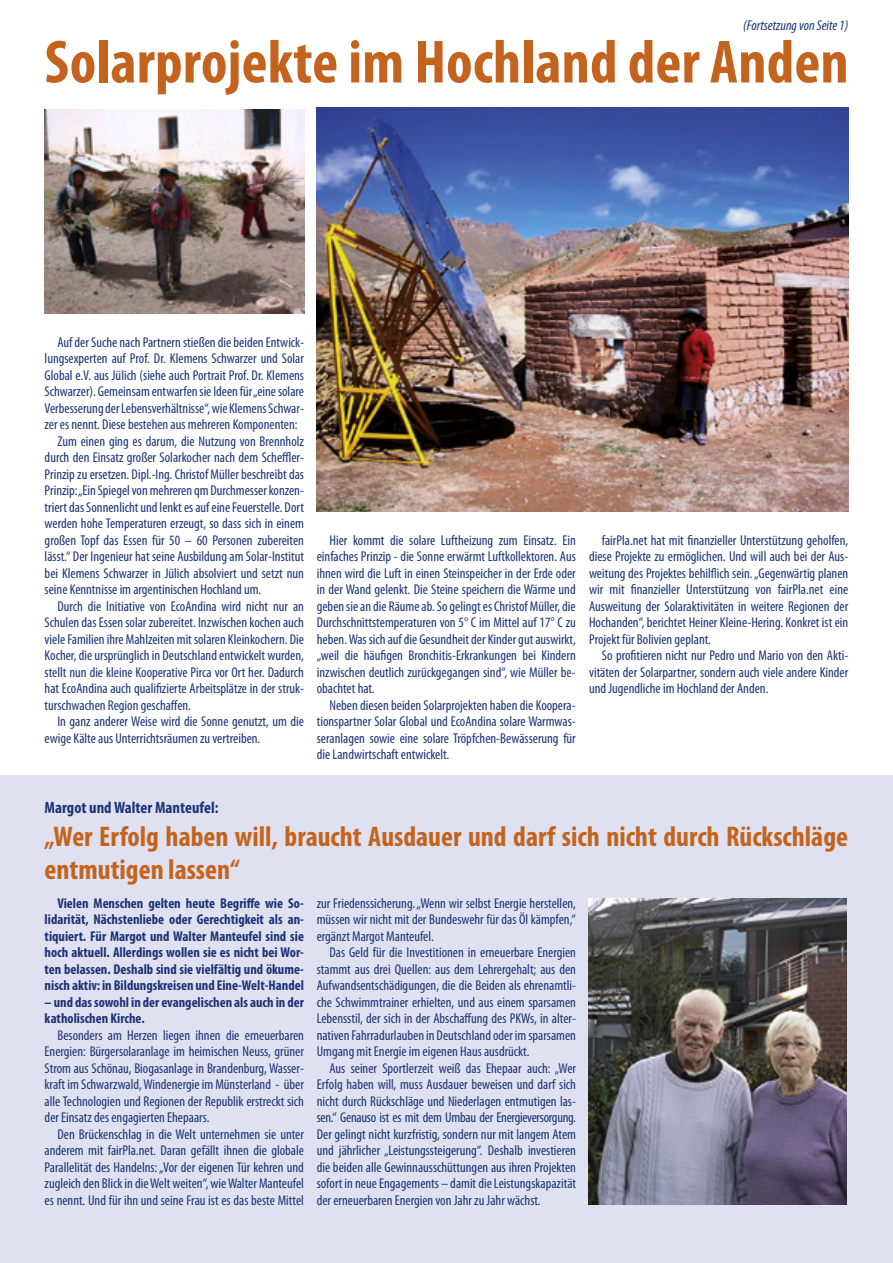
<style>
.page{position:relative;width:893px;height:1263px;background:#fff}
.page>*{position:absolute;margin:0;border:0;box-sizing:border-box;transform-origin:0 0}
.Head-1{font:700 condensed 61.5px "Myriad Pro";letter-spacing:.005em;color:#c3631d}
.Fließtext{font:700 condensed 28.5px/33px "Myriad Pro";color:#c3631d}
.Head-1-2{font:700 condensed 16.5px "Myriad Pro";color:#1c3376}
.Fließtext-2{font:condensed 14.25px/16.5px "Myriad Pro";color:#1c3376;text-align:justify}
.Fließtext-3{font:700 condensed 14.25px/16.5px "Myriad Pro";color:#1c3376;text-align:justify}
.Fließtext-4{font:italic condensed 14.25px "Myriad Pro";color:#1c3376}
</style>
<div class="page">
<div style="left:0;top:775px;width:893px;height:488px;background:#e0e1f0"></div>
<img style="left:589px;top:898px;width:257px;height:306px">
<img style="left:316px;top:108px;width:532px;height:404px">
<img style="left:45px;top:109px;width:259px;height:204px">
<p class="Fließtext-4" style="left:743px;top:18px;width:107px">(Fortsetzung von Seite 1)</p>
<p class="Head-1" style="left:45px;top:28px;width:805px">Solarprojekte im Hochland der Anden</p>
<p class="Fließtext-2" style="left:45px;top:334px;width:261px;text-indent:13px">Auf der Suche nach Partnern stießen die beiden Entwick&shy;lungsexperten auf Prof. Dr. Klemens Schwarzer und Solar Global e.V. aus Jülich (siehe auch Portrait Prof. Dr. Klemens Schwarzer). Gemeinsam entwarfen sie Ideen für „eine solare Verbesserung der Lebensverhältnisse“, wie Klemens Schwar&shy;zer es nennt. Diese bestehen aus mehreren Komponenten:</p>
<p class="Fließtext-2" style="left:45px;top:433px;width:261px;text-indent:13px">Zum einen ging es darum, die Nutzung von Brennholz durch den Einsatz großer Solarkocher nach dem Scheffler-Prinzip zu ersetzen. Dipl.-Ing. Christof Müller beschreibt das Prinzip: „Ein Spiegel von mehreren qm Durchmesser konzen&shy;triert das Sonnenlicht und lenkt es auf eine Feuerstelle. Dort werden hohe Temperaturen erzeugt, so dass sich in einem großen Topf das Essen für 50 – 60 Personen zubereiten lässt.“ Der Ingenieur hat seine Ausbildung am Solar-Institut bei Klemens Schwarzer in Jülich absolviert und setzt nun seine Kenntnisse im argentinischen Hochland um.</p>
<p class="Fließtext-2" style="left:45px;top:598px;width:261px;text-indent:13px">Durch die Initiative von EcoAndina wird nicht nur an Schulen das Essen solar zubereitet. Inzwischen kochen auch viele Familien ihre Mahlzeiten mit solaren Kleinkochern. Die Kocher, die ursprünglich in Deutschland entwickelt wurden, stellt nun die kleine Kooperative Pirca vor Ort her. Dadurch hat EcoAndina auch qualifizierte Arbeitsplätze in der struk&shy;turschwachen Region geschaffen.</p>
<p class="Fließtext-2" style="left:45px;top:713px;width:261px;text-indent:13px">In ganz anderer Weise wird die Sonne genutzt, um die ewige Kälte aus Unterrichtsräumen zu vertreiben.</p>
<p class="Fließtext-2" style="left:317px;top:532px;width:260px;text-indent:13px">Hier kommt die solare Luftheizung zum Einsatz. Ein einfaches Prinzip - die Sonne erwärmt Luftkollektoren. Aus ihnen wird die Luft in einen Steinspeicher in der Erde oder in der Wand gelenkt. Die Steine speichern die Wärme und geben sie an die Räume ab. So gelingt es Christof Müller, die Durchschnittstemperaturen von 5° C im Mittel auf 17° C zu heben. Was sich auf die Gesundheit der Kinder gut auswirkt, „weil die häufigen Bronchitis-Erkrankungen bei Kindern inzwischen deutlich zurückgegangen sind“, wie Müller be&shy;obachtet hat.</p>
<p class="Fließtext-2" style="left:317px;top:697px;width:260px;text-indent:13px">Neben diesen beiden Solarprojekten haben die Koopera&shy;tionspartner Solar Global und EcoAndina solare Warmwas&shy;seranlagen sowie eine solare Tröpfchen-Bewässerung für die Landwirtschaft entwickelt.</p>
<p class="Fließtext-2" style="left:589px;top:532px;width:261px;text-indent:13px">fairPla.net hat mit finanzieller Unterstützung geholfen, diese Projekte zu ermöglichen. Und will auch bei der Aus&shy;weitung des Projektes behilflich sein. „Gegenwärtig planen wir mit finanzieller Unterstützung von fairPla.net eine Ausweitung der Solaraktivitäten in weitere Regionen der Hochanden“, berichtet Heiner Kleine-Hering. Konkret ist ein Projekt für Bolivien geplant.</p>
<p class="Fließtext-2" style="left:589px;top:647px;width:261px;text-indent:13px">So profitieren nicht nur Pedro und Mario von den Akti&shy;vitäten der Solarpartner, sondern auch viele andere Kinder und Jugendliche im Hochland der Anden.</p>
<p class="Head-1-2" style="left:45px;top:798px;width:175px">Margot und Walter Manteufel:</p>
<p class="Fließtext" style="left:45px;top:820px;width:805px">„Wer Erfolg haben will, braucht Ausdauer und darf sich nicht durch Rückschläge entmutigen lassen“</p>
<p class="Fließtext-3" style="left:45px;top:895px;width:261px;text-indent:13px">Vielen Menschen gelten heute Begriffe wie So&shy;lidarität, Nächstenliebe oder Gerechtigkeit als an&shy;tiquiert. Für Margot und Walter Manteufel sind sie hoch aktuell. Allerdings wollen sie es nicht bei Wor&shy;ten belassen. Deshalb sind sie vielfältig und ökume&shy;nisch aktiv: in Bildungskreisen und Eine-Welt-Handel</p>
<p class="Fließtext-3" style="left:45px;top:994px;width:261px">– und das sowohl in der evangelischen als auch in der katholischen Kirche.</p>
<p class="Fließtext-2" style="left:45px;top:1027px;width:261px;text-indent:13px">Besonders am Herzen liegen ihnen die erneuerbaren Energien: Bürgersolaranlage im heimischen Neuss, grüner Strom aus Schönau, Biogasanlage in Brandenburg, Wasser&shy;kraft im Schwarzwald, Windenergie im Münsterland - über alle Technologien und Regionen der Republik erstreckt sich der Einsatz des engagierten Ehepaars.</p>
<p class="Fließtext-2" style="left:45px;top:1126px;width:261px;text-indent:13px">Den Brückenschlag in die Welt unternehmen sie unter anderem mit fairPla.net. Daran gefällt ihnen die globale Parallelität des Handelns: „Vor der eigenen Tür kehren und zugleich den Blick in die Welt weiten“, wie Walter Manteufel es nennt. Und für ihn und seine Frau ist es das beste Mittel</p>
<p class="Fließtext-2" style="left:317px;top:895px;width:261px">zur Friedenssicherung. „Wenn wir selbst Energie herstellen, müssen wir nicht mit der Bundeswehr für das Öl kämpfen,“ ergänzt Margot Manteufel.</p>
<p class="Fließtext-2" style="left:317px;top:944px;width:261px;text-indent:13px">Das Geld für die Investitionen in erneuerbare Energien stammt aus drei Quellen: aus dem Lehrergehalt; aus den Aufwandsentschädigungen, die die Beiden als ehrenamtli&shy;che Schwimmtrainer erhielten, und aus einem sparsamen Lebensstil, der sich in der Abschaffung des PKWs, in alter&shy;nativen Fahrradurlauben in Deutschland oder im sparsamen Umgang mit Energie im eigenen Haus ausdrückt.</p>
<p class="Fließtext-2" style="left:317px;top:1060px;width:261px;text-indent:13px">Aus seiner Sportlerzeit weiß das Ehepaar auch: „Wer Erfolg haben will, muss Ausdauer beweisen und darf sich nicht durch Rückschläge und Niederlagen entmutigen las&shy;sen.“ Genauso ist es mit dem Umbau der Energieversorgung.<br>Der gelingt nicht kurzfristig, sondern nur mit langem Atem und jährlicher „Leistungssteigerung“. Deshalb investieren die beiden alle Gewinnausschüttungen aus ihren Projekten sofort in neue Engagements – damit die Leistungskapazität der erneuerbaren Energien von Jahr zu Jahr wächst.</p>
</div>
